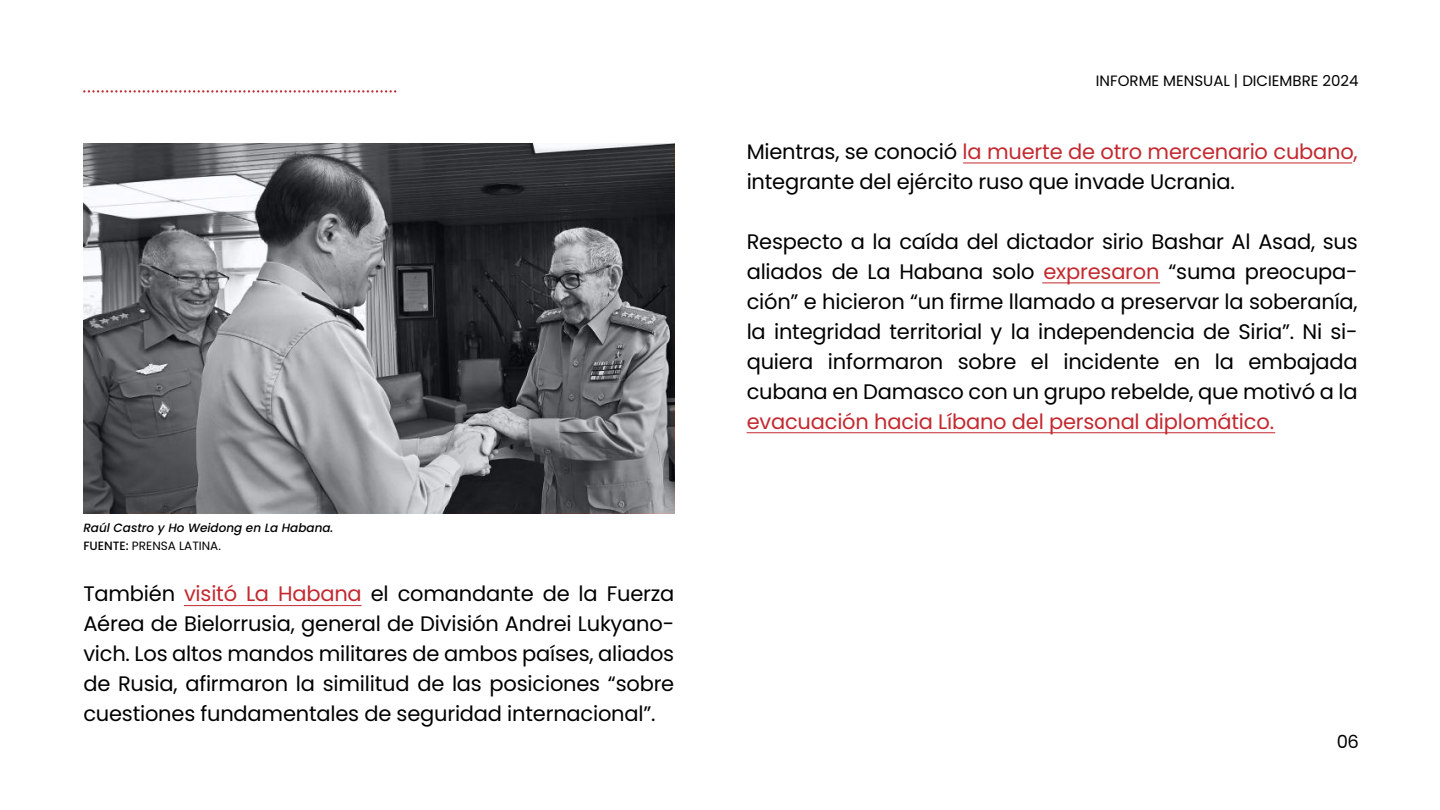
<style>
.page{position:relative;width:1440px;height:810px;background:#fff}
.page>*{position:absolute;margin:0;border:0;box-sizing:border-box;transform-origin:0 0}
.t1{font:21px/30px "Poppins";letter-spacing:-.01em;color:#000002;text-align:justify}
.t2{font:21px "Poppins";letter-spacing:-.01em;color:#c32930}
.t3{font:18px "Poppins";color:#000002}
.t4{font:15px "Poppins";color:#000002}
.t5{font:italic 500 12px/18px "Poppins";color:#000002}
.s1{font-style:normal}
.s2{font-weight:400;font-style:normal}
.s3{color:#c32930}
</style>
<div class="page">
<svg style="left:83px;top:90px;width:313px;height:3px"></svg>
<svg style="left:83px;top:143px;width:591px;height:370px;background:#6b6c70"></svg>
<hr style="left:184px;top:605px;width:177px;height:1px;background:#c32930">
<hr style="left:963px;top:162px;width:389px;height:1px;background:#c32930">
<hr style="left:1042px;top:282px;width:118px;height:1px;background:#c32930">
<hr style="left:747px;top:432px;width:528px;height:1px;background:#c32930">
<p class="t5" style="left:83px;top:519px;width:252px">Raúl Castro y Ho Weidong en La Habana.<br><span class="s1">FUENTE:</span> <span class="s2">PRENSA LATINA.</span></p>
<p class="t1" style="left:83px;top:579px;width:592px">También <span class="s3">visitó La Habana</span> el comandante de la Fuerza Aérea de Bielorrusia, general de División Andrei Lukyano&shy;vich. Los altos mandos militares de ambos países, aliados de Rusia, afirmaron la similitud de las posiciones “sobre cuestiones fundamentales de seguridad internacional”.</p>
<p class="t4" style="left:1096px;top:72px;width:264px">INFORME MENSUAL | DICIEMBRE 2024</p>
<p class="t1" style="left:747px;top:137px;width:613px">Mientras, se conoció <span class="s3">la muerte de otro mercenario cubano, </span>integrante del ejército ruso que invade Ucrania.</p>
<p class="t1" style="left:747px;top:227px;width:613px">Respecto a la caída del dictador sirio Bashar Al Asad, sus aliados de La Habana solo <span class="s3">expresaron</span> “suma preocupa&shy;ción” e hicieron “un firme llamado a preservar la soberanía, la integridad territorial y la independencia de Siria”. Ni si&shy;quiera informaron sobre el incidente en la embajada cubana en Damasco con un grupo rebelde, que motivó a la</p>
<p class="t2" style="left:747px;top:410px;width:529px">evacuación hacia Líbano del personal diplomático.</p>
<p class="t3" style="left:1337px;top:732px;width:24px">06</p>
</div>
